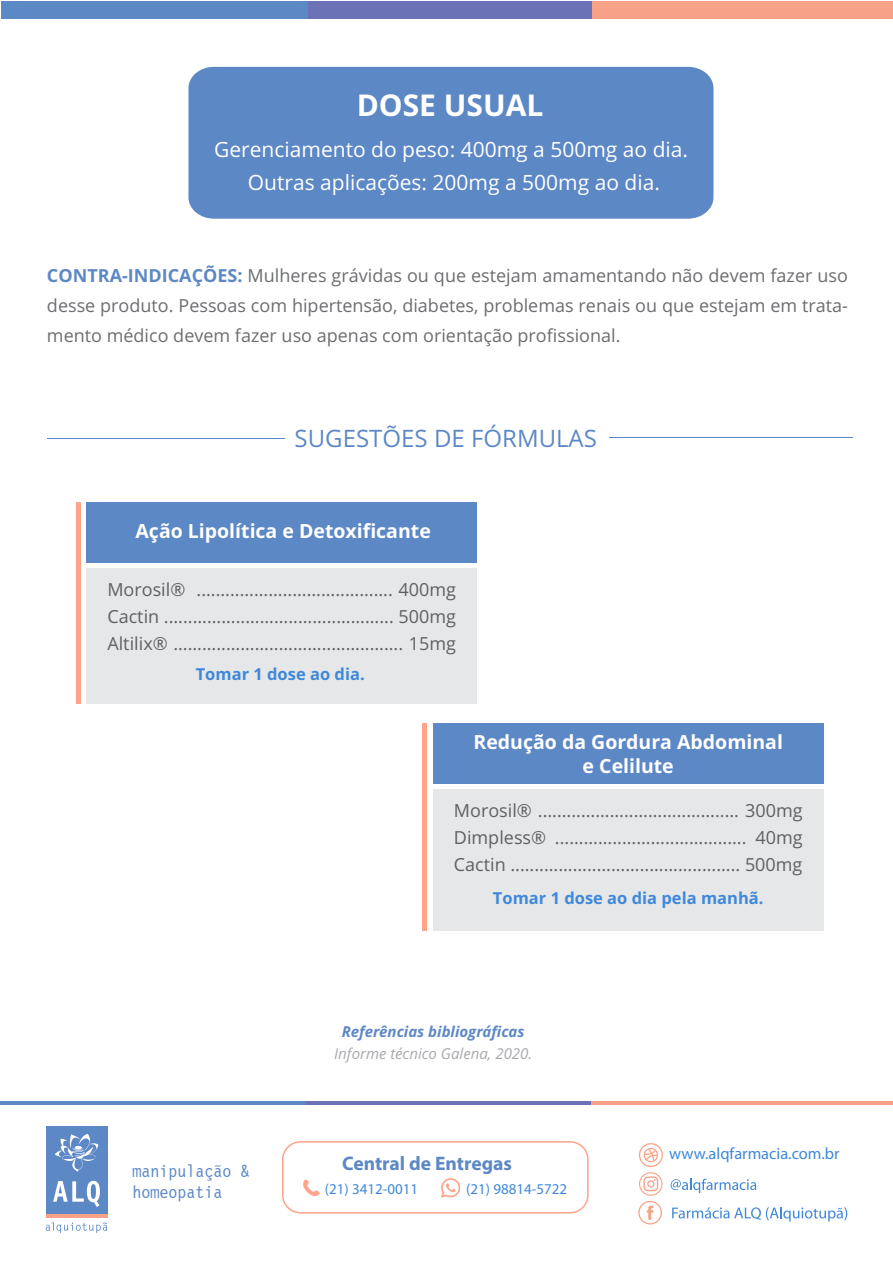
<style>
.page{position:relative;width:893px;height:1263px;background:#fff}
.page>*{position:absolute;margin:0;border:0;box-sizing:border-box;transform-origin:0 0}
.t1{font:700 30px "Open Sans Hebrew";color:#fff}
.t2{font:24px "Open Sans Hebrew";color:#5d88c6}
.t3{font:21px/33px "Open Sans Hebrew";color:#fff;text-align:center}
.t4{font:700 19.65px "Myriad Pro";color:#5d88c6}
.t5{font:700 19.5px/23.4px "Open Sans Hebrew";color:#fff;text-align:center}
.t6{font:18px/27px "Open Sans Hebrew";color:#5d6162;text-align:justify}
.t7{font:18px/30px "Open Sans Hebrew";color:#6c6d70;text-align:justify}
.t8{font:18px/21.5px "Letter Gothic 12 Pitch BT";color:#5d88c6}
.t9{font:700 16.5px "Open Sans Hebrew";color:#3f88da}
.t10{font:16.35px "Myriad Pro";color:#3f88da}
.t11{font:15px "Myriad Pro";color:#3f88da}
.t12{font:italic 15px "Open Sans Hebrew";color:#a8a9ad}
.t13{font:italic 700 15px "Open Sans Hebrew";color:#5d88c6}
.s1{font-weight:700;color:#5d88c6}
</style>
<div class="page">
<div style="left:76px;top:502px;width:5px;height:201px;background:#ffa389"></div>
<div style="left:87px;top:568px;width:390px;height:135px;background:#e6e7e9"></div>
<div style="left:87px;top:502px;width:390px;height:60px;background:#5d88c6"></div>
<hr style="left:423px;top:723px;width:4px;height:207px;background:#ffa389">
<div style="left:433px;top:789px;width:390px;height:141px;background:#e6e7e9"></div>
<div style="left:433px;top:723px;width:390px;height:60px;background:#5d88c6"></div>
<svg style="left:441px;top:1178px;width:19px;height:19px"></svg>
<svg style="left:303px;top:1179px;width:17px;height:17px"></svg>
<svg style="left:671px;top:1179px;width:85px;height:14px"></svg>
<svg style="left:672px;top:1207px;width:175px;height:14px"></svg>
<svg style="left:638px;top:1143px;width:25px;height:81px"></svg>
<div style="left:282px;top:1141px;width:307px;height:72px;border:2px solid #ffa389;border-radius:18px"></div>
<hr style="left:305px;top:1101px;width:286px;height:3px;background:#6b72b6">
<hr style="left:591px;top:1101px;width:301px;height:3px;background:#f7a288">
<hr style="left:0;top:1101px;width:306px;height:3px;background:#5d88c6">
<div style="left:46px;top:1126px;width:61px;height:88px;background:#5d88c6"></div>
<svg style="left:55px;top:1134px;width:43px;height:38px"></svg>
<svg style="left:53px;top:1181px;width:47px;height:26px"></svg>
<svg style="left:46px;top:1222px;width:61px;height:11px"></svg>
<hr style="left:46px;top:1214px;width:61px;height:3px;background:#f7a288">
<hr style="left:47px;top:438px;width:237px;height:1px;background:#5d88c6">
<hr style="left:609px;top:438px;width:243px;height:1px;background:#5d88c6">
<div style="left:308px;top:2px;width:286px;height:17px;background:#6b72b6"></div>
<div style="left:593px;top:2px;width:300px;height:17px;background:#f7a288"></div>
<div style="left:1px;top:2px;width:307px;height:17px;background:#5d88c6"></div>
<div style="left:188px;top:67px;width:525px;height:152px;background:#5d88c6"></div>
<h1 class="t1" style="left:357px;top:88px;width:188px">DOSE USUAL</h1>
<p class="t3" style="left:214px;top:133px;width:475px">Gerenciamento do peso: 400mg a 500mg ao dia.<br>Outras aplicações: 200mg a 500mg ao dia.</p>
<p class="t7" style="left:47px;top:261px;width:802px"><span class="s1">CONTRA-INDICAÇÕES:</span> Mulheres grávidas ou que estejam amamentando não devem fazer uso desse produto. Pessoas com hipertensão, diabetes, problemas renais ou que estejam em trata&shy;mento médico devem fazer uso apenas com orientação profissional.</p>
<h2 class="t2" style="left:295px;top:425px;width:304px">SUGESTÕES DE FÓRMULAS</h2>
<p class="t5" style="left:136px;top:520px;width:297px">Ação Lipolítica e Detoxificante</p>
<p class="t6" style="left:107px;top:577px;width:350px">Morosil® ......................................... 400mg Cactin ................................................ 500mg Altilix® ................................................ 15mg</p>
<p class="t9" style="left:196px;top:664px;width:170px">Tomar 1 dose ao dia.</p>
<p class="t5" style="left:473px;top:731px;width:311px">Redução da Gordura Abdominal e Celilute</p>
<p class="t6" style="left:454px;top:797px;width:350px">Morosil® .......................................... 300mg Dimpless® ........................................ 40mg Cactin ................................................ 500mg</p>
<p class="t9" style="left:493px;top:889px;width:272px">Tomar 1 dose ao dia pela manhã.</p>
<p class="t8" style="left:132px;top:1161px;width:118px">manipulação &amp; homeopatia</p>
<p class="t13" style="left:342px;top:1023px;width:184px">Referências bibliográficas</p>
<p class="t12" style="left:334px;top:1045px;width:200px">Informe técnico Galena, 2020.</p>
<p class="t4" style="left:342px;top:1150px;width:171px">Central de Entregas</p>
<p class="t11" style="left:325px;top:1180px;width:95px">(21) 3412-0011</p>
<p class="t11" style="left:466px;top:1180px;width:102px">(21) 98814-5722</p>
<p class="t10" style="left:669px;top:1143px;width:172px">www.alqfarmacia.com.br</p>
</div>
